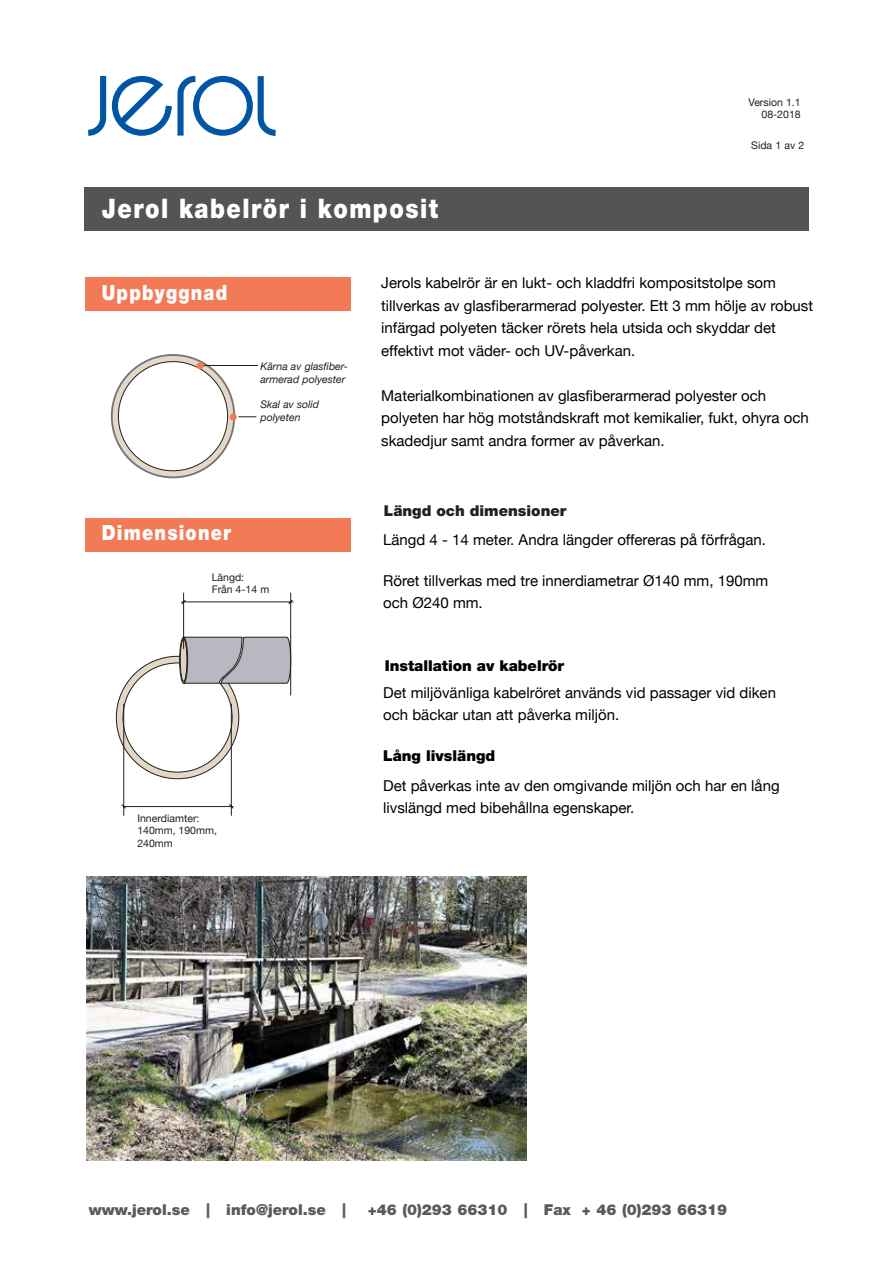
<style>
.page{position:relative;width:893px;height:1264px;background:#fff}
.page>*{position:absolute;margin:0;border:0;box-sizing:border-box;transform-origin:0 0}
.t1{font:900 27px "Helvetica Neue LT Pro";letter-spacing:.065em;color:#fff;scale:.85 1}
.t2{font:900 21px "Helvetica Neue LT Pro";letter-spacing:.065em;color:#fff;scale:.85 1}
.t3{font:15px/22.5px "Helvetica Neue";color:#000}
.t4{font:900 15px "Helvetica Neue LT Pro";color:#58595b}
.t5{font:900 15px "Helvetica Neue LT Pro";color:#000}
.t6{font:900 15px "Helvetica Neue LT Pro";color:#231f20}
.t7{font:10.5px/12.6px "Helvetica Neue";color:#231f20}
.t8{font:italic 10.5px/12.6px "Helvetica Neue";color:#231f20}
</style>
<div class="page">
<svg style="left:112px;top:355px;width:122px;height:122px;background:#c7bdaf"></svg>
<div style="left:118px;top:362px;width:109px;height:109px;background:#fff;border-radius:50%"></div>
<svg style="left:88px;top:76px;width:187px;height:60px"></svg>
<div style="left:84px;top:188px;width:725px;height:43px;background:#565353"></div>
<div style="left:86px;top:278px;width:265px;height:33px;background:#f37a56"></div>
<div style="left:86px;top:518px;width:265px;height:33px;background:#f37a56"></div>
<hr style="left:200px;top:365px;width:58px;height:1px;background:#231f20">
<svg style="left:238px;top:416px;width:18px;height:1px"></svg>
<div style="left:197px;top:362px;width:7px;height:7px;background:#f37a56;border-radius:50%"></div>
<div style="left:230px;top:413px;width:7px;height:7px;background:#f37a56;border-radius:50%"></div>
<svg style="left:121px;top:592px;width:172px;height:224px"></svg>
<img style="left:87px;top:876px;width:439px;height:285px">
<p class="t7" style="left:748px;top:96px;width:54px;text-align:right">Version 1.1<br>08-2018</p>
<h1 class="t1" style="left:102px;top:192px;width:397px">Jerol kabelrör i komposit</h1>
<p class="t7" style="left:751px;top:139px;width:55px">Sida 1 av 2</p>
<h2 class="t2" style="left:102px;top:280px;width:149px">Uppbyggnad</h2>
<p class="t8" style="left:260px;top:360px;width:89px">Kärna av glasfiber&shy;armerad polyester</p>
<p class="t8" style="left:260px;top:398px;width:60px">Skal av solid polyeten</p>
<h2 class="t2" style="left:102px;top:520px;width:153px">Dimensioner</h2>
<p class="t7" style="left:212px;top:570px;width:59px">Längd:<br>Från 4-14 m</p>
<p class="t7" style="left:137px;top:811px;width:81px">Innerdiamter:<br>140mm, 190mm,<br>240mm</p>
<p class="t3" style="left:381px;top:271px;width:433px">Jerols kabelrör är en lukt- och kladdfri kompositstolpe som tillverkas av glasfiberarmerad polyester. Ett 3 mm hölje av robust infärgad polyeten täcker rörets hela utsida och skyddar det effektivt mot väder- och UV-påverkan.</p>
<p class="t3" style="left:381px;top:384px;width:429px">Materialkombinationen av glasfiberarmerad polyester och polyeten har hög motståndskraft mot kemikalier, fukt, ohyra och skadedjur samt andra former av påverkan.</p>
<p class="t6" style="left:384px;top:501px;width:184px">Längd och dimensioner</p>
<p class="t3" style="left:383px;top:528px;width:384px">Längd 4 - 14 meter. Andra längder offereras på förfrågan.</p>
<p class="t3" style="left:383px;top:569px;width:386px">Röret tillverkas med tre innerdiametrar Ø140 mm, 190mm och Ø240 mm.</p>
<p class="t5" style="left:384px;top:656px;width:181px">Installation av kabelrör</p>
<p class="t3" style="left:383px;top:681px;width:394px">Det miljövänliga kabelröret används vid passager vid diken och bäckar utan att påverka miljön.</p>
<p class="t5" style="left:383px;top:747px;width:113px">Lång livslängd</p>
<p class="t3" style="left:383px;top:774px;width:398px">Det påverkas inte av den omgivande miljön och har en lång livslängd med bibehållna egenskaper.</p>
<p class="t4" style="left:89px;top:1200px;width:258px">www.jerol.se | info@jerol.se |</p>
<p class="t4" style="left:368px;top:1200px;width:361px">+46 (0)293 66310 | Fax + 46 (0)293 66319</p>
</div>
